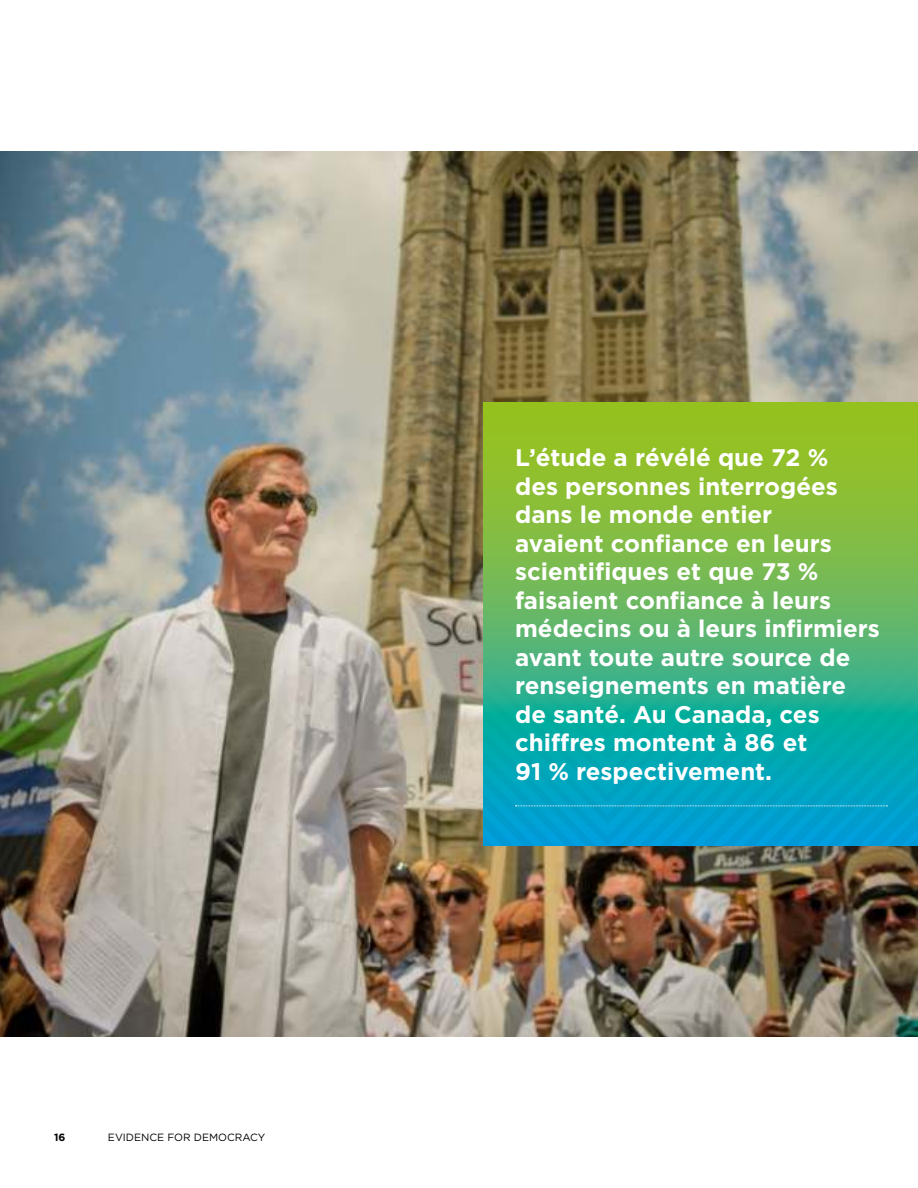
<style>
.page{position:relative;width:918px;height:1188px;background:#fff}
.page>*{position:absolute;margin:0;border:0;box-sizing:border-box;transform-origin:0 0}
.t1{font:700 24px/28.5px "Gotham HTF";color:#fff}
.t2{font:10.5px "Gotham HTF";color:#000}
.t3{font:700 10.5px "Gotham HTF";color:#000}
</style>
<div class="page">
<img style="left:0;top:151px;width:918px;height:886px">
<svg style="left:484px;top:403px;width:434px;height:227px;background:#83bd3f"></svg>
<svg style="left:484px;top:630px;width:434px;height:216px;background:#18aaa6"></svg>
<p class="t3" style="left:54px;top:1132px;width:13px">16</p>
<p class="t2" style="left:108px;top:1131px;width:159px">EVIDENCE FOR DEMOCRACY</p>
<p class="t1" style="left:515px;top:445px;width:366px">L’étude a révélé que 72 %<br>des personnes interrogées dans le monde entier<br>avaient confiance en leurs scientifiques et que 73 % faisaient confiance à leurs médecins ou à leurs infirmiers avant toute autre source de renseignements en matière de santé. Au Canada, ces chiffres montent à 86 et<br>91 % respectivement.</p>
</div>
